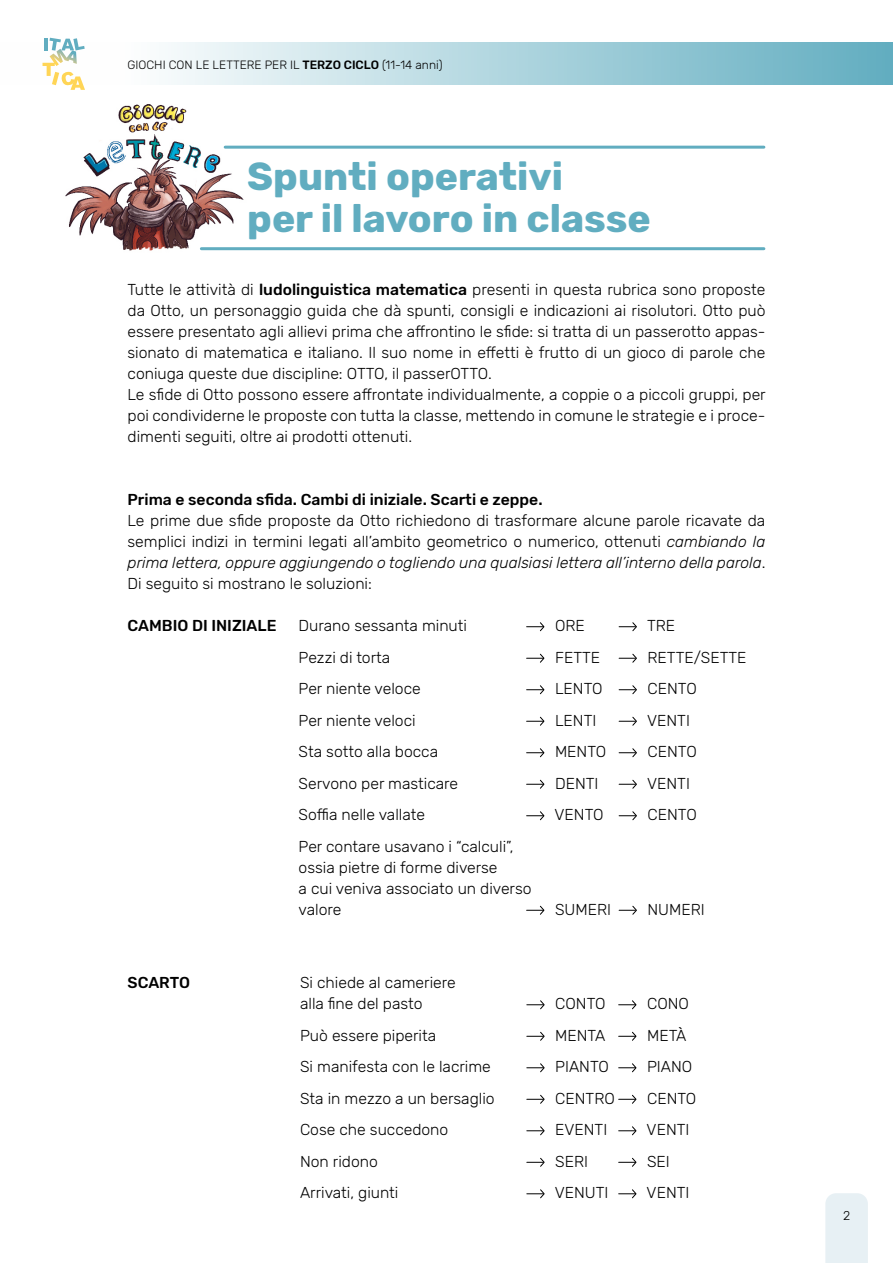
<style>
.page{position:relative;width:893px;height:1263px;background:#fff}
.page>*{position:absolute;margin:0;border:0;box-sizing:border-box;transform-origin:0 0}
.t1{font:700 39px/42px "Rubik";color:#61adc0}
.t2{font:300 15.75px/21px "Rubik";color:#000}
.t3{font:500 15.75px "Rubik";color:#000}
.t4{font:300 12.75px "Rubik";color:#000}
.t5{font:300 12px "Rubik";color:#000}
.s1{font-weight:500}
.s2{font-style:italic}
</style>
<div class="page">
<div style="left:0;top:43px;width:893px;height:42px;background:linear-gradient(to right,#fff,#64aec1)"></div>
<svg style="left:43px;top:38px;width:42px;height:52px"></svg>
<div style="left:825px;top:1193px;width:43px;height:70px;background:#e7f0f4"></div>
<img style="left:65px;top:104px;width:211px;height:147px">
<hr style="left:225px;top:146px;width:539px;height:3px;background:#61adc0">
<hr style="left:201px;top:247px;width:563px;height:3px;background:#61adc0">
<svg style="left:527px;top:622px;width:18px;height:10px"></svg>
<svg style="left:619px;top:622px;width:18px;height:10px"></svg>
<svg style="left:527px;top:653px;width:18px;height:10px"></svg>
<svg style="left:619px;top:653px;width:18px;height:10px"></svg>
<svg style="left:527px;top:685px;width:18px;height:10px"></svg>
<svg style="left:619px;top:685px;width:18px;height:10px"></svg>
<svg style="left:527px;top:716px;width:18px;height:10px"></svg>
<svg style="left:619px;top:716px;width:18px;height:10px"></svg>
<svg style="left:527px;top:748px;width:18px;height:10px"></svg>
<svg style="left:619px;top:748px;width:18px;height:10px"></svg>
<svg style="left:527px;top:779px;width:18px;height:10px"></svg>
<svg style="left:619px;top:779px;width:18px;height:10px"></svg>
<svg style="left:527px;top:811px;width:18px;height:10px"></svg>
<svg style="left:619px;top:811px;width:18px;height:10px"></svg>
<svg style="left:527px;top:905px;width:18px;height:10px"></svg>
<svg style="left:619px;top:905px;width:18px;height:10px"></svg>
<svg style="left:527px;top:1000px;width:18px;height:10px"></svg>
<svg style="left:619px;top:1000px;width:18px;height:10px"></svg>
<svg style="left:527px;top:1031px;width:18px;height:10px"></svg>
<svg style="left:619px;top:1031px;width:18px;height:10px"></svg>
<svg style="left:527px;top:1063px;width:18px;height:10px"></svg>
<svg style="left:619px;top:1063px;width:18px;height:10px"></svg>
<svg style="left:527px;top:1094px;width:18px;height:10px"></svg>
<svg style="left:619px;top:1094px;width:18px;height:10px"></svg>
<svg style="left:527px;top:1126px;width:18px;height:10px"></svg>
<svg style="left:619px;top:1126px;width:18px;height:10px"></svg>
<svg style="left:527px;top:1157px;width:18px;height:10px"></svg>
<svg style="left:619px;top:1157px;width:18px;height:10px"></svg>
<svg style="left:527px;top:1189px;width:18px;height:10px"></svg>
<svg style="left:619px;top:1189px;width:18px;height:10px"></svg>
<p class="t5" style="left:128px;top:59px;width:317px">GIOCHI CON LE LETTERE PER IL <span class="s1">TERZO CICLO</span> (11-14 anni)</p>
<h1 class="t1" style="left:247px;top:157px;width:405px">Spunti operativi<br>per il lavoro in classe</h1>
<p class="t2" style="left:128px;top:279px;width:640px">Tutte le attività di <span class="s1">ludolinguistica matematica</span> presenti in questa rubrica sono proposte da Otto, un personaggio guida che dà spunti, consigli e indicazioni ai risolutori. Otto può essere presentato agli allievi prima che affrontino le sfide: si tratta di un passerotto appas&shy;sionato di matematica e italiano. Il suo nome in effetti è frutto di un gioco di parole che coniuga queste due discipline: OTTO, il passerOTTO.<br>Le sfide di Otto possono essere affrontate individualmente, a coppie o a piccoli gruppi, per poi condividerne le proposte con tutta la classe, mettendo in comune le strategie e i proce&shy;dimenti seguiti, oltre ai prodotti ottenuti.</p>
<p class="t3" style="left:128px;top:490px;width:417px">Prima e seconda sfida. Cambi di iniziale. Scarti e zeppe.</p>
<p class="t2" style="left:128px;top:510px;width:639px;text-align:justify">Le prime due sfide proposte da Otto richiedono di trasformare alcune parole ricavate da semplici indizi in termini legati all’ambito geometrico o numerico, ottenuti <span class="s2">cambiando la prima lettera, oppure aggiungendo o togliendo una qualsiasi lettera all’interno della parola</span>.<br>Di seguito si mostrano le soluzioni:</p>
<p class="t3" style="left:128px;top:616px;width:150px">CAMBIO DI INIZIALE</p>
<p class="t2" style="left:299px;top:615px;width:170px">Durano sessanta minuti</p>
<p class="t2" style="left:555px;top:615px;width:31px">ORE</p>
<p class="t2" style="left:647px;top:615px;width:30px">TRE</p>
<p class="t2" style="left:299px;top:647px;width:93px">Pezzi di torta</p>
<p class="t2" style="left:555px;top:647px;width:47px">FETTE</p>
<p class="t2" style="left:647px;top:647px;width:101px">RETTE/SETTE</p>
<p class="t2" style="left:299px;top:678px;width:124px">Per niente veloce</p>
<p class="t2" style="left:555px;top:678px;width:49px">LENTO</p>
<p class="t2" style="left:647px;top:678px;width:51px">CENTO</p>
<p class="t2" style="left:299px;top:710px;width:119px">Per niente veloci</p>
<p class="t2" style="left:555px;top:710px;width:43px">LENTI</p>
<p class="t2" style="left:647px;top:710px;width:44px">VENTI</p>
<p class="t2" style="left:299px;top:741px;width:141px">Sta sotto alla bocca</p>
<p class="t2" style="left:555px;top:741px;width:53px">MENTO</p>
<p class="t2" style="left:647px;top:741px;width:51px">CENTO</p>
<p class="t2" style="left:299px;top:773px;width:161px">Servono per masticare</p>
<p class="t2" style="left:555px;top:773px;width:45px">DENTI</p>
<p class="t2" style="left:647px;top:773px;width:44px">VENTI</p>
<p class="t2" style="left:299px;top:804px;width:128px">Soffia nelle vallate</p>
<p class="t2" style="left:555px;top:804px;width:51px">VENTO</p>
<p class="t2" style="left:647px;top:804px;width:51px">CENTO</p>
<p class="t2" style="left:299px;top:836px;width:235px">Per contare usavano i “calculi”, ossia pietre di forme diverse<br>a cui veniva associato un diverso valore</p>
<p class="t2" style="left:555px;top:899px;width:58px">SUMERI</p>
<p class="t2" style="left:647px;top:899px;width:59px">NUMERI</p>
<p class="t3" style="left:128px;top:974px;width:64px">SCARTO</p>
<p class="t2" style="left:300px;top:972px;width:157px">Si chiede al cameriere alla fine del pasto</p>
<p class="t2" style="left:555px;top:993px;width:52px">CONTO</p>
<p class="t2" style="left:647px;top:993px;width:43px">CONO</p>
<p class="t2" style="left:300px;top:1025px;width:138px">Può essere piperita</p>
<p class="t2" style="left:555px;top:1025px;width:52px">MENTA</p>
<p class="t2" style="left:647px;top:1025px;width:41px">METÀ</p>
<p class="t2" style="left:300px;top:1056px;width:192px">Si manifesta con le lacrime</p>
<p class="t2" style="left:555px;top:1056px;width:55px">PIANTO</p>
<p class="t2" style="left:647px;top:1056px;width:47px">PIANO</p>
<p class="t2" style="left:300px;top:1088px;width:196px">Sta in mezzo a un bersaglio</p>
<p class="t2" style="left:555px;top:1088px;width:61px">CENTRO</p>
<p class="t2" style="left:647px;top:1088px;width:51px">CENTO</p>
<p class="t2" style="left:300px;top:1119px;width:150px">Cose che succedono</p>
<p class="t2" style="left:555px;top:1119px;width:54px">EVENTI</p>
<p class="t2" style="left:647px;top:1119px;width:44px">VENTI</p>
<p class="t2" style="left:300px;top:1151px;width:79px">Non ridono</p>
<p class="t2" style="left:555px;top:1151px;width:34px">SERI</p>
<p class="t2" style="left:647px;top:1151px;width:24px">SEI</p>
<p class="t2" style="left:300px;top:1182px;width:100px">Arrivati, giunti</p>
<p class="t2" style="left:555px;top:1182px;width:55px">VENUTI</p>
<p class="t2" style="left:647px;top:1182px;width:44px">VENTI</p>
<p class="t4" style="left:843px;top:1209px;width:9px">2</p>
</div>
